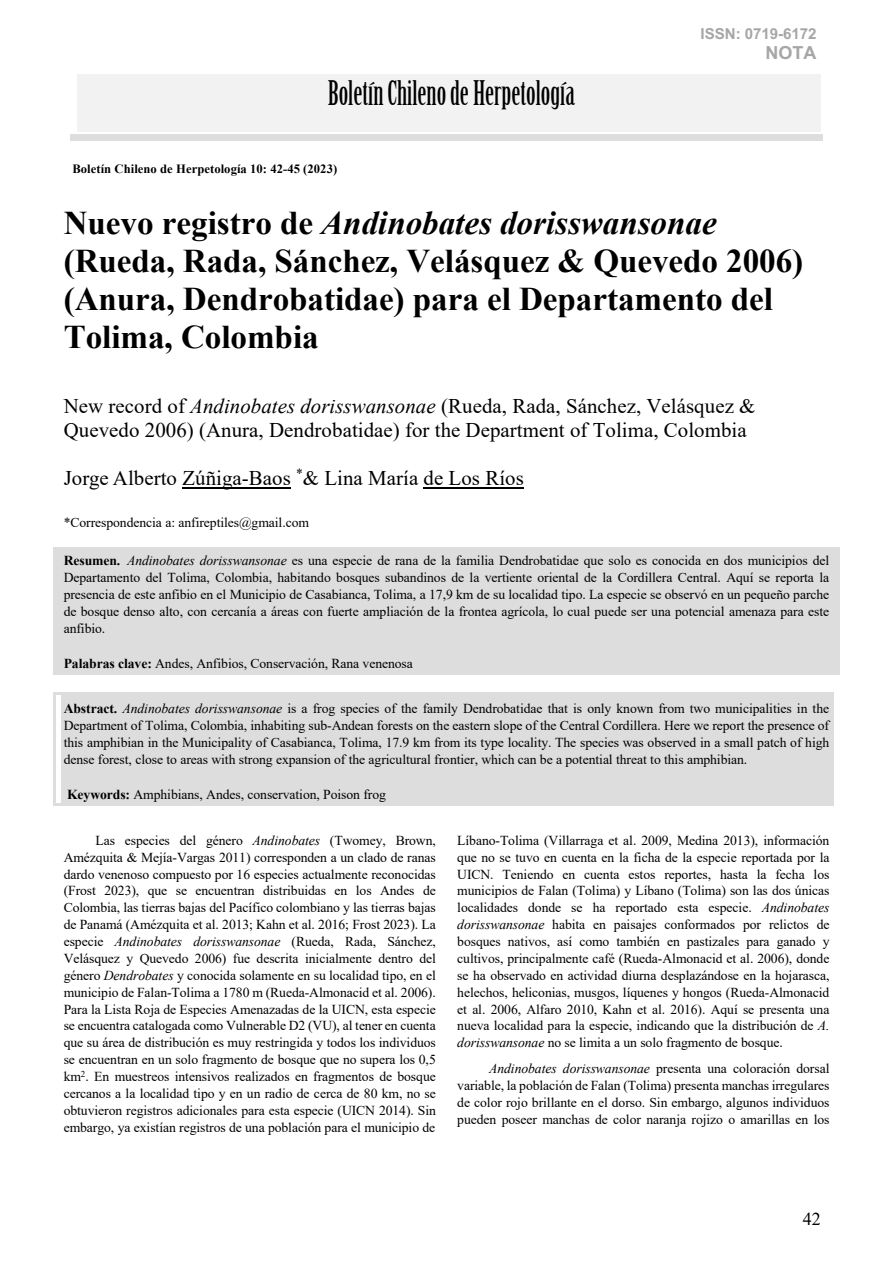
<style>
.page{position:relative;width:893px;height:1263px;background:#fff}
.page>*{position:absolute;margin:0;border:0;box-sizing:border-box;transform-origin:0 0}
.t1{font:700 33.15px/38px "Times New Roman";color:#000}
.t2{font:33.15px "Birch Std";color:#000}
.t3{font:20.85px/24.2px "Times New Roman";letter-spacing:.005em;color:#000}
.t4{font:700 18px "Arial";color:#a6a6a6}
.t5{font:18px "Times New Roman";color:#000}
.t6{font:700 15.15px "Arial";letter-spacing:-.005em;color:#a6a6a6}
.t7{font:13.65px/17px "Times New Roman";letter-spacing:-.005em;color:#000;text-align:justify}
.t8{font:700 12.6px "Times New Roman";letter-spacing:.005em;color:#000}
.s1{font-style:italic}
.s2{font-weight:700}
</style>
<div class="page">
<div style="left:78px;top:74px;width:743px;height:57px;background:#f2f2f2"></div>
<div style="left:70px;top:135px;width:753px;height:6px;background:#ddd"></div>
<hr style="left:182px;top:487px;width:109px;height:2px;background:#000">
<hr style="left:423px;top:487px;width:101px;height:2px;background:#000">
<div style="left:56px;top:550px;width:781px;height:18px;background:#ddd"></div>
<hr style="left:56px;top:548px;width:781px;height:2px;background:#ddd">
<div style="left:56px;top:568px;width:781px;height:17px;background:#ddd"></div>
<div style="left:56px;top:585px;width:781px;height:17px;background:#ddd"></div>
<div style="left:56px;top:602px;width:781px;height:17px;background:#ddd"></div>
<div style="left:56px;top:619px;width:781px;height:17px;background:#ddd"></div>
<svg style="left:54px;top:548px;width:2px;height:88px"></svg>
<svg style="left:837px;top:548px;width:2px;height:88px"></svg>
<div style="left:56px;top:636px;width:781px;height:36px;background:#ddd"></div>
<hr style="left:56px;top:672px;width:781px;height:2px;background:#ddd">
<hr style="left:54px;top:636px;width:2px;height:36px;background:#ddd">
<hr style="left:837px;top:636px;width:2px;height:36px;background:#ddd">
<div style="left:62px;top:695px;width:769px;height:21px;background:#ddd"></div>
<hr style="left:56px;top:693px;width:775px;height:2px;background:#ddd">
<hr style="left:54px;top:695px;width:2px;height:21px;background:#ddd">
<hr style="left:831px;top:695px;width:2px;height:21px;background:#ddd">
<div style="left:62px;top:716px;width:769px;height:17px;background:#ddd"></div>
<div style="left:62px;top:733px;width:769px;height:17px;background:#ddd"></div>
<div style="left:62px;top:750px;width:769px;height:17px;background:#ddd"></div>
<svg style="left:54px;top:716px;width:2px;height:51px"></svg>
<svg style="left:831px;top:716px;width:2px;height:51px"></svg>
<div style="left:62px;top:767px;width:769px;height:36px;background:#ddd"></div>
<hr style="left:56px;top:803px;width:775px;height:2px;background:#ddd">
<hr style="left:54px;top:767px;width:2px;height:36px;background:#ddd">
<hr style="left:831px;top:767px;width:2px;height:36px;background:#ddd">
<h1 class="t2" style="left:328px;top:74px;width:249px">Boletín Chileno de Herpetología</h1>
<p class="t6" style="left:700px;top:26px;width:117px">ISSN: 0719-6172</p>
<h3 class="t4" style="left:765px;top:43px;width:53px">NOTA</h3>
<p class="t8" style="left:72px;top:162px;width:266px">Boletín Chileno de Herpetología 10: 42-45 (2023)</p>
<h1 class="t1" style="left:64px;top:204px;width:741px">Nuevo registro de <span class="s1">Andinobates dorisswansonae </span>(Rueda, Rada, Sánchez, Velásquez &amp; Quevedo 2006) (Anura, Dendrobatidae) para el Departamento del Tolima, Colombia</h1>
<h2 class="t3" style="left:64px;top:394px;width:693px">New record of <span class="s1">Andinobates dorisswansonae</span> (Rueda, Rada, Sánchez, Velásquez &amp;<br>Quevedo 2006) (Anura, Dendrobatidae) for the Department of Tolima, Colombia</h2>
<h2 class="t3" style="left:64px;top:466px;width:462px">Jorge Alberto Zúñiga-Baos <sup>*</sup>&amp; Lina María de Los Ríos</h2>
<p class="t7" style="left:64px;top:514px;width:247px">*Correspondencia a: anfireptiles@gmail.com</p>
<p class="t7" style="left:64px;top:552px;width:767px"><span class="s2">Resumen.</span> <span class="s1">Andinobates dorisswansonae</span> es una especie de rana de la familia Dendrobatidae que solo es conocida en dos municipios del Departamento del Tolima, Colombia, habitando bosques subandinos de la vertiente oriental de la Cordillera Central. Aquí se reporta la presencia de este anfibio en el Municipio de Casabianca, Tolima, a 17,9 km de su localidad tipo. La especie se observó en un pequeño parche de bosque denso alto, con cercanía a áreas con fuerte ampliación de la frontea agrícola, lo cual puede ser una potencial amenaza para este anfibio.</p>
<p class="t7" style="left:64px;top:654px;width:351px"><span class="s2">Palabras clave:</span> Andes, Anfibios, Conservación, Rana venenosa</p>
<p class="t7" style="left:64px;top:700px;width:767px"><span class="s2">Abstract.</span> <span class="s1">Andinobates dorisswansonae</span> is a frog species of the family Dendrobatidae that is only known from two municipalities in the Department of Tolima, Colombia, inhabiting sub-Andean forests on the eastern slope of the Central Cordillera. Here we report the presence of this amphibian in the Municipality of Casabianca, Tolima, 17.9 km from its type locality. The species was observed in a small patch of high dense forest, close to areas with strong expansion of the agricultural frontier, which can be a potential threat to this amphibian.</p>
<p class="t7" style="left:67px;top:785px;width:320px"><span class="s2">Keywords:</span> Amphibians, Andes, conservation, Poison frog</p>
<p class="t7" style="left:64px;top:832px;width:374px;text-indent:32px">Las especies del género <span class="s1">Andinobates</span> (Twomey, Brown, Amézquita &amp; Mejía-Vargas 2011) corresponden a un clado de ranas dardo venenoso compuesto por 16 especies actualmente reconocidas (Frost 2023), que se encuentran distribuidas en los Andes de Colombia, las tierras bajas del Pacífico colombiano y las tierras bajas de Panamá (Amézquita et al. 2013; Kahn et al. 2016; Frost 2023). La especie <span class="s1">Andinobates dorisswansonae</span> (Rueda, Rada, Sánchez, Velásquez y Quevedo 2006) fue descrita inicialmente dentro del género <span class="s1">Dendrobates</span> y conocida solamente en su localidad tipo, en el municipio de Falan-Tolima a 1780 m (Rueda-Almonacid et al. 2006).<br>Para la Lista Roja de Especies Amenazadas de la UICN, esta especie se encuentra catalogada como Vulnerable D2 (VU), al tener en cuenta que su área de distribución es muy restringida y todos los individuos se encuentran en un solo fragmento de bosque que no supera los 0,5 km<sup>2</sup>. En muestreos intensivos realizados en fragmentos de bosque cercanos a la localidad tipo y en un radio de cerca de 80 km, no se obtuvieron registros adicionales para esta especie (UICN 2014). Sin embargo, ya existían registros de una población para el municipio de</p>
<p class="t7" style="left:457px;top:832px;width:374px">Líbano-Tolima (Villarraga et al. 2009, Medina 2013), información que no se tuvo en cuenta en la ficha de la especie reportada por la UICN. Teniendo en cuenta estos reportes, hasta la fecha los municipios de Falan (Tolima) y Líbano (Tolima) son las dos únicas localidades donde se ha reportado esta especie. <span class="s1">Andinobates dorisswansonae</span> habita en paisajes conformados por relictos de bosques nativos, así como también en pastizales para ganado y cultivos, principalmente café (Rueda-Almonacid et al. 2006), donde se ha observado en actividad diurna desplazándose en la hojarasca, helechos, heliconias, musgos, líquenes y hongos (Rueda-Almonacid et al. 2006, Alfaro 2010, Kahn et al. 2016). Aquí se presenta una nueva localidad para la especie, indicando que la distribución de <span class="s1">A. dorisswansonae</span> no se limita a un solo fragmento de bosque.</p>
<p class="t7" style="left:457px;top:1060px;width:374px;text-indent:32px"><span class="s1">Andinobates dorisswansonae</span> presenta una coloración dorsal variable, la población de Falan (Tolima) presenta manchas irregulares de color rojo brillante en el dorso. Sin embargo, algunos individuos pueden poseer manchas de color naranja rojizo o amarillas en los</p>
<h3 class="t5" style="left:803px;top:1209px;width:19px">42</h3>
</div>
